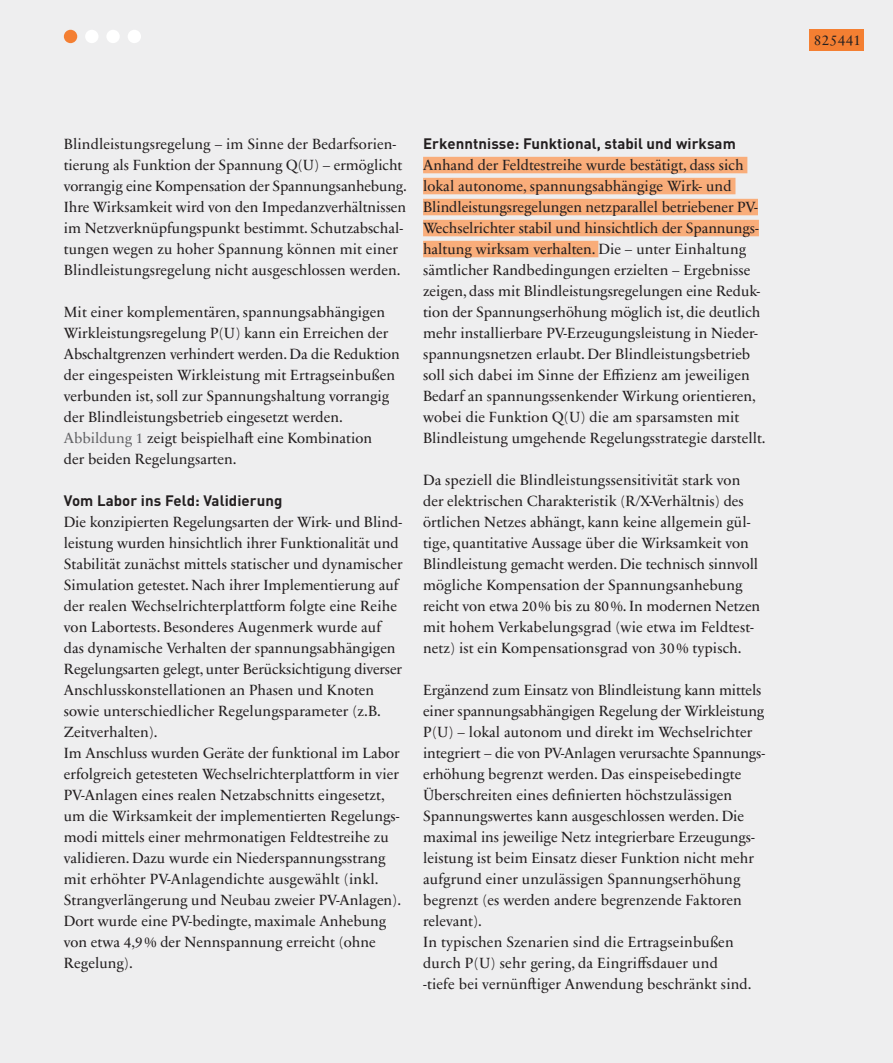
<style>
.page{position:relative;width:893px;height:1063px;background:#eeeeef}
.page>*{position:absolute;margin:0;border:0;box-sizing:border-box;transform-origin:0 0}
.Lauftext{font:15px/21px "Sabon Next LT Pro";color:#231f20}
.Überschrift_2{font:700 15px "DIN";letter-spacing:.005em;color:#231f20}
.Projektnummer{font:15px "Sabon Next LT Pro Display";letter-spacing:.03em;color:#231f20}
.s1{color:#636366}
</style>
<div class="page">
<div style="left:810px;top:30px;width:54px;height:21px;background:#f47f32"></div>
<div style="left:64px;top:30px;width:13px;height:13px;background:#f47f32;border-radius:50%"></div>
<div style="left:85px;top:30px;width:14px;height:13px;background:#fff;border-radius:50%"></div>
<div style="left:106px;top:30px;width:14px;height:13px;background:#fff;border-radius:50%"></div>
<div style="left:128px;top:30px;width:13px;height:13px;background:#fff;border-radius:50%"></div>
<div style="left:423px;top:157px;width:324px;height:16px;background:#f9ad7a"></div>
<div style="left:423px;top:178px;width:312px;height:16px;background:#f9ad7a"></div>
<div style="left:423px;top:199px;width:335px;height:16px;background:#f9ad7a"></div>
<div style="left:423px;top:220px;width:336px;height:16px;background:#f9ad7a"></div>
<div style="left:423px;top:241px;width:175px;height:16px;background:#f9ad7a"></div>
<p class="Lauftext" style="left:64px;top:132px;width:345px">Blindleistungsregelung – im Sinne der Bedarfsorien&shy;tierung als Funktion der Spannung Q(U) – ermöglicht vorrangig eine Kompensation der Spannungsanhebung.</p>
<p class="Lauftext" style="left:64px;top:195px;width:344px">Ihre Wirksamkeit wird von den Impedanzverhältnissen im Netzverknüpfungspunkt bestimmt. Schutzabschal&shy;tungen wegen zu hoher Spannung können mit einer Blindleistungsregelung nicht ausgeschlossen werden.</p>
<p class="Lauftext" style="left:64px;top:300px;width:337px">Mit einer komplementären, spannungsabhängigen Wirkleistungsregelung P(U) kann ein Erreichen der Abschaltgrenzen verhindert werden. Da die Reduktion der eingespeisten Wirkleistung mit Ertragseinbußen verbunden ist, soll zur Spannungshaltung vorrangig der Blindleistungsbetrieb eingesetzt werden.</p>
<p class="Lauftext" style="left:64px;top:426px;width:310px"><span class="s1">Abbildung 1</span> zeigt beispielhaft eine Kombination</p>
<p class="Lauftext" style="left:64px;top:447px;width:174px">der beiden Regelungsarten.</p>
<p class="Überschrift_2" style="left:64px;top:490px;width:220px">Vom Labor ins Feld: Validierung</p>
<p class="Lauftext" style="left:64px;top:510px;width:340px">Die konzipierten Regelungsarten der Wirk- und Blind&shy;leistung wurden hinsichtlich ihrer Funktionalität und Stabilität zunächst mittels statischer und dynamischer Simulation getestet. Nach ihrer Implementierung auf der realen Wechselrichterplattform folgte eine Reihe von Labortests. Besonderes Augenmerk wurde auf das dynamische Verhalten der spannungsabhängigen Regelungsarten gelegt, unter Berücksichtigung diverser</p>
<p class="Lauftext" style="left:64px;top:678px;width:319px">Anschlusskonstellationen an Phasen und Knoten sowie unterschiedlicher Regelungsparameter (z.B.<br>Zeitverhalten).</p>
<p class="Lauftext" style="left:64px;top:741px;width:339px">Im Anschluss wurden Geräte der funktional im Labor erfolgreich getesteten Wechselrichterplattform in vier PV-Anlagen eines realen Netzabschnitts eingesetzt, um die Wirksamkeit der implementierten Regelungs&shy;modi mittels einer mehrmonatigen Feldtestreihe zu validieren. Dazu wurde ein Niederspannungsstrang mit erhöhter PV-Anlagendichte ausgewählt (inkl.<br>Strangverlängerung und Neubau zweier PV-Anlagen).<br>Dort wurde eine PV-bedingte, maximale Anhebung von etwa 4,9% der Nennspannung erreicht (ohne Regelung).</p>
<p class="Überschrift_2" style="left:423px;top:133px;width:314px">Erkenntnisse: Funktional, stabil und wirksam</p>
<p class="Lauftext" style="left:423px;top:153px;width:344px">Anhand der Feldtestreihe wurde bestätigt, dass sich lokal autonome, spannungsabhängige Wirk- und Blindleistungsregelungen netzparallel betriebener PV-Wechselrichter stabil und hinsichtlich der Spannungs&shy;haltung wirksam verhalten. Die – unter Einhaltung sämtlicher Randbedingungen erzielten – Ergebnisse zeigen, dass mit Blindleistungsregelungen eine Reduk&shy;tion der Spannungserhöhung möglich ist, die deutlich mehr installierbare PV-Erzeugungsleistung in Nieder&shy;spannungsnetzen erlaubt. Der Blindleistungsbetrieb soll sich dabei im Sinne der Effizienz am jeweiligen Bedarf an spannungssenkender Wirkung orientieren, wobei die Funktion Q(U) die am sparsamsten mit Blindleistung umgehende Regelungsstrategie darstellt.</p>
<p class="Lauftext" style="left:423px;top:468px;width:339px">Da speziell die Blindleistungssensitivität stark von der elektrischen Charakteristik (R/X-Verhältnis) des örtlichen Netzes abhängt, kann keine allgemein gül&shy;tige, quantitative Aussage über die Wirksamkeit von Blindleistung gemacht werden. Die technisch sinnvoll mögliche Kompensation der Spannungsanhebung reicht von etwa 20% bis zu 80%. In modernen Netzen mit hohem Verkabelungsgrad (wie etwa im Feldtest&shy;netz) ist ein Kompensationsgrad von 30 % typisch.</p>
<p class="Lauftext" style="left:423px;top:678px;width:343px">Ergänzend zum Einsatz von Blindleistung kann mittels einer spannungsabhängigen Regelung der Wirkleistung</p>
<p class="Lauftext" style="left:423px;top:720px;width:331px">P(U) – lokal autonom und direkt im Wechselrichter</p>
<p class="Lauftext" style="left:423px;top:741px;width:344px">integriert – die von PV-Anlagen verursachte Spannungs&shy;erhöhung begrenzt werden. Das einspeisebedingte Überschreiten eines definierten höchstzulässigen Spannungswertes kann ausgeschlossen werden. Die maximal ins jeweilige Netz integrierbare Erzeugungs&shy;leistung ist beim Einsatz dieser Funktion nicht mehr aufgrund einer unzulässigen Spannungserhöhung begrenzt (es werden andere begrenzende Faktoren relevant).</p>
<p class="Lauftext" style="left:423px;top:930px;width:312px">In typischen Szenarien sind die Ertragseinbußen durch P(U) sehr gering, da Eingriffsdauer und</p>
<p class="Lauftext" style="left:423px;top:972px;width:330px">-tiefe bei vernünftiger Anwendung beschränkt sind.</p>
<p class="Projektnummer" style="left:814px;top:28px;width:49px">825441</p>
</div>
